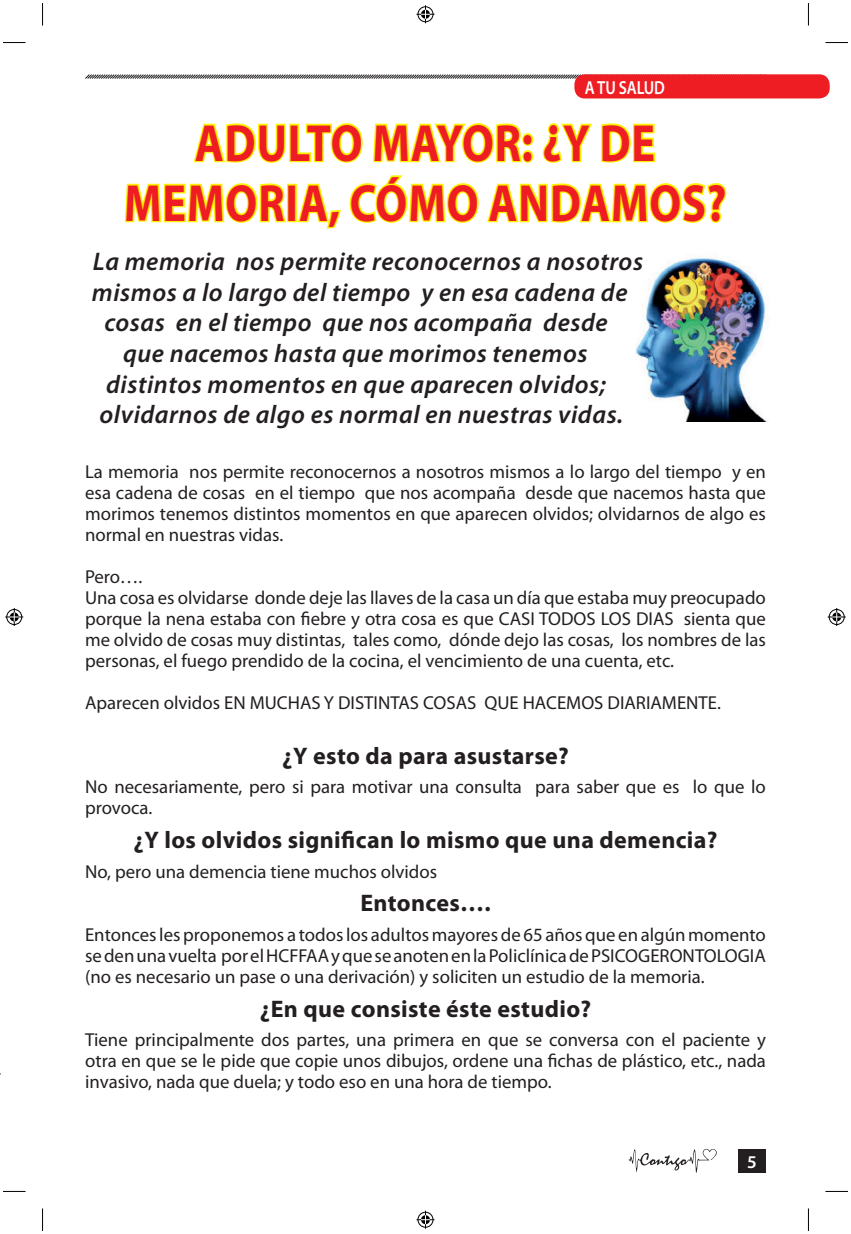
<style>
.page{position:relative;width:851px;height:1234px;background:#fff}
.page>*{position:absolute;margin:0;border:0;box-sizing:border-box;transform-origin:0 0}
.t1{font:700 52.5px "Myriad Pro";color:#ee1d23;scale:.85 1}
.t2{font:italic 600 25.5px "Myriad Pro";letter-spacing:.02em;color:#231f20}
.t3{font:700 24px "Myriad Pro";letter-spacing:.015em;color:#231f20}
.t4{font:600 18.9px "Myriad Pro";letter-spacing:-.01em;color:#fff;scale:.83 1}
.t5{font:18.75px/21px "Myriad Pro";color:#231f20;text-align:justify}
.t6{font:600 18px "Myriad Pro";color:#fff}
</style>
<div class="page">
<div style="left:738px;top:1148px;width:27px;height:24px;background:#231f20"></div>
<svg style="left:85px;top:74px;width:496px;height:5px"></svg>
<svg style="left:628px;top:1148px;width:88px;height:24px"></svg>
<div style="left:574px;top:74px;width:255px;height:24px;background:#ee1d23;border-radius:10px"></div>
<svg style="left:193px;top:123px;width:170px;height:40px"></svg>
<svg style="left:373px;top:123px;width:161px;height:40px"></svg>
<svg style="left:542px;top:123px;width:114px;height:40px"></svg>
<svg style="left:124px;top:183px;width:164px;height:40px"></svg>
<div style="left:287px;top:184px;width:10px;height:38px;border:3px solid #fff101"></div>
<svg style="left:296px;top:175px;width:431px;height:54px"></svg>
<img style="left:635px;top:255px;width:134px;height:166px">
<svg style="left:3px;top:42px;width:23px;height:1px"></svg>
<svg style="left:825px;top:42px;width:22px;height:1px"></svg>
<svg style="left:3px;top:1190px;width:22px;height:1px"></svg>
<svg style="left:826px;top:1190px;width:21px;height:1px"></svg>
<svg style="left:42px;top:3px;width:1px;height:23px"></svg>
<svg style="left:42px;top:1208px;width:1px;height:22px"></svg>
<svg style="left:808px;top:3px;width:1px;height:23px"></svg>
<svg style="left:808px;top:1208px;width:1px;height:22px"></svg>
<svg style="left:416px;top:5px;width:18px;height:18px"></svg>
<svg style="left:416px;top:1210px;width:18px;height:18px"></svg>
<svg style="left:5px;top:608px;width:18px;height:18px"></svg>
<svg style="left:827px;top:608px;width:18px;height:18px"></svg>
<p class="t4" style="left:584px;top:75px;width:98px">A TU SALUD</p>
<h1 class="t1" style="left:195px;top:109px;width:68px">Adulto</h1>
<h1 class="t1" style="left:372px;top:109px;width:36px">mayor</h1>
<h1 class="t1" style="left:521px;top:109px;width:123px">: ¿Y de</h1>
<h1 class="t1" style="left:124px;top:169px;width:35px">memoria</h1>
<h1 class="t1" style="left:328px;top:169px;width:63px">, cómo</h1>
<h1 class="t1" style="left:488px;top:169px;width:38px">andamos</h1>
<h1 class="t1" style="left:706px;top:169px;width:25px">?</h1>
<h2 class="t2" style="left:93px;top:245px;width:551px">La memoria nos permite reconocernos a nosotros</h2>
<h2 class="t2" style="left:92px;top:276px;width:537px">mismos a lo largo del tiempo y en esa cadena de</h2>
<h2 class="t2" style="left:104px;top:306px;width:504px">cosas en el tiempo que nos acompaña desde</h2>
<h2 class="t2" style="left:123px;top:337px;width:466px">que nacemos hasta que morimos tenemos</h2>
<h2 class="t2" style="left:106px;top:368px;width:501px">distintos momentos en que aparecen olvidos;</h2>
<h2 class="t2" style="left:99px;top:398px;width:525px">olvidarnos de algo es normal en nuestras vidas.</h2>
<p class="t5" style="left:85px;top:460px;width:682px">La memoria nos permite reconocernos a nosotros mismos a lo largo del tiempo y en esa cadena de cosas en el tiempo que nos acompaña desde que nacemos hasta que morimos tenemos distintos momentos en que aparecen olvidos; olvidarnos de algo es normal en nuestras vidas.</p>
<p class="t5" style="left:85px;top:565px;width:682px;text-align:left">Pero….<br>Una cosa es olvidarse donde deje las llaves de la casa un día que estaba muy preocupado porque la nena estaba con fiebre y otra cosa es que CASI TODOS LOS DIAS sienta que me olvido de cosas muy distintas, tales como, dónde dejo las cosas, los nombres de las personas, el fuego prendido de la cocina, el vencimiento de una cuenta, etc.</p>
<p class="t5" style="left:85px;top:691px;width:637px">Aparecen olvidos EN MUCHAS Y DISTINTAS COSAS QUE HACEMOS DIARIAMENTE.</p>
<p class="t3" style="left:282px;top:740px;width:288px">¿Y esto da para asustarse?</p>
<p class="t5" style="left:85px;top:776px;width:682px">No necesariamente, pero si para motivar una consulta para saber que es lo que lo provoca.</p>
<p class="t3" style="left:133px;top:824px;width:585px">¿Y los olvidos significan lo mismo que una demencia?</p>
<p class="t5" style="left:85px;top:860px;width:353px">No, pero una demencia tiene muchos olvidos</p>
<p class="t3" style="left:360px;top:887px;width:132px">Entonces….</p>
<p class="t5" style="left:85px;top:923px;width:682px">Entoncesles proponemos a todoslos adultos mayores de 65 años que en algún momento sedenunavuelta porelHCFFAAyqueseanotenenlaPoliclínicadePSICOGERONTOLOGIA (no es necesario un pase o una derivación) y soliciten un estudio de la memoria.</p>
<p class="t3" style="left:260px;top:992px;width:333px">¿En que consiste éste estudio?</p>
<p class="t5" style="left:85px;top:1028px;width:682px">Tiene principalmente dos partes, una primera en que se conversa con el paciente y otra en que se le pide que copie unos dibujos, ordene una fichas de plástico, etc., nada invasivo, nada que duela; y todo eso en una hora de tiempo.</p>
<p class="t6" style="left:747px;top:1149px;width:11px">5</p>
</div>
